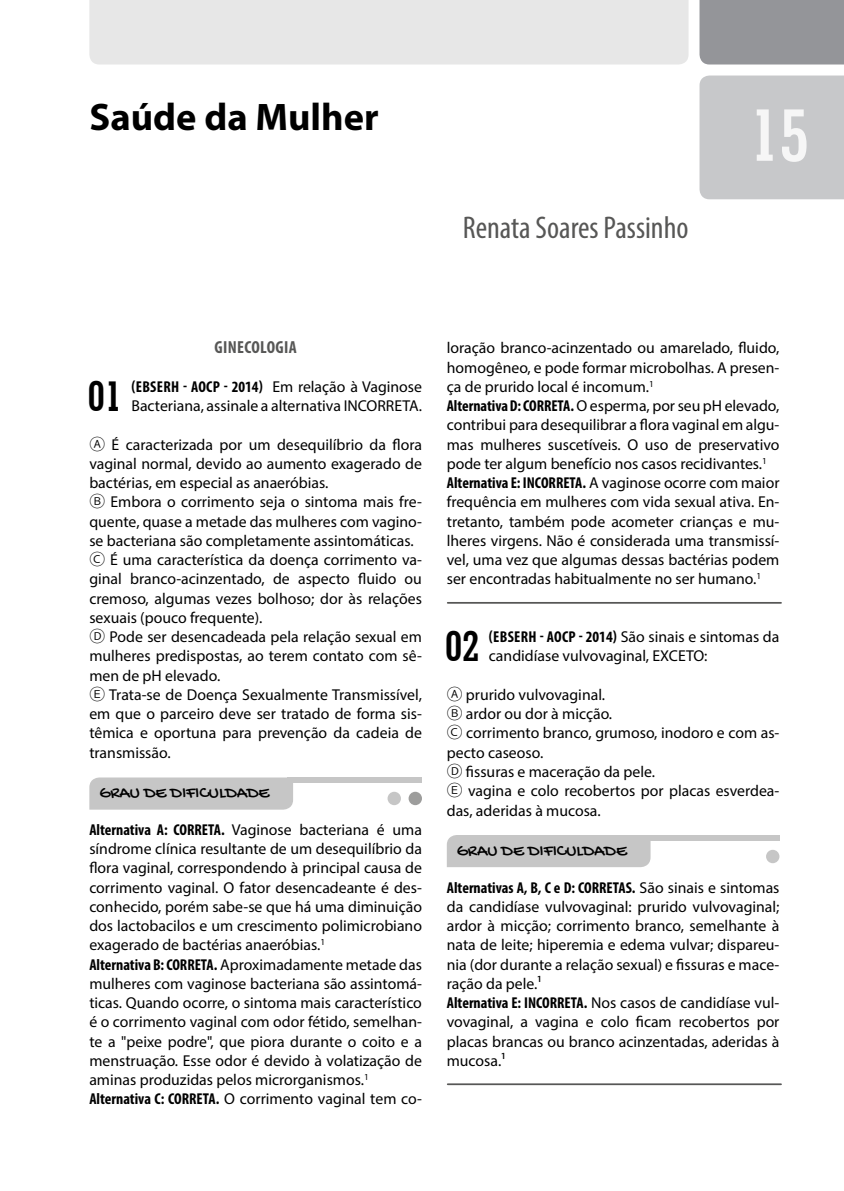
<style>
.page{position:relative;width:844px;height:1191px;background:#fff}
.page>*{position:absolute;margin:0;border:0;box-sizing:border-box;transform-origin:0 0}
.t1{font:700 condensed 77px "Geometric Slab 703 BT";color:#f6f6f6}
.t2{font:700 condensed 43.93px "Geometric Slab 703 BT";color:#000}
.t3{font:700 38.5px "Myriad Pro";color:#000}
.t4{font:condensed 31.5px "Myriad Pro";color:#575756}
.t5{font:17.5px "Gochi Hand";color:#000}
.t6{font:700 condensed 17.5px "Myriad Pro";letter-spacing:.02em;color:#575756}
.t7{font:15.75px/19.2px "Myriad Pro";color:#000}
.s1{font-weight:700;font-stretch:condensed}
.s2{font-family:"Koz Go Pr 6 N"}
</style>
<div class="page">
<div style="left:89px;top:0;width:599px;height:64px;background:#e7e7e7"></div>
<div style="left:699px;top:0;width:144px;height:64px;background:#949599"></div>
<div style="left:699px;top:75px;width:144px;height:124px;background:#c7c8ca"></div>
<div style="left:288px;top:777px;width:134px;height:6px;background:#c6c6c6"></div>
<div style="left:89px;top:777px;width:204px;height:32px;background:#c6c6c6"></div>
<div style="left:408px;top:791px;width:14px;height:14px;background:#9d9d9c;border-radius:50%"></div>
<div style="left:387px;top:791px;width:14px;height:14px;background:#c6c6c6;border-radius:50%"></div>
<hr style="left:447px;top:602px;width:333px;height:1px;background:#575756">
<div style="left:645px;top:835px;width:134px;height:5px;background:#c6c6c6"></div>
<div style="left:446px;top:835px;width:204px;height:32px;background:#c6c6c6"></div>
<div style="left:765px;top:849px;width:14px;height:14px;background:#c6c6c6;border-radius:50%"></div>
<hr style="left:447px;top:1083px;width:333px;height:2px;background:#575756">
<h3 class="t3" style="left:89px;top:92px;width:291px">Saúde da Mulher</h3>
<h3 class="t4" style="left:462px;top:208px;width:227px">Renata Soares Passinho</h3>
<h1 class="t1" style="left:749px;top:86px;width:61px">15</h1>
<p class="t6" style="left:214px;top:336px;width:84px">GINECOLOGIA</p>
<h2 class="t2" style="left:88px;top:369px;width:36px">01</h2>
<p class="t7" style="left:131px;top:377px;width:292px"><span class="s1">(EBSERH - AOCP - 2014)</span> Em relação à Vaginose<br>Bacteriana, assinale a alternativa INCORRETA.</p>
<p class="t7" style="left:89px;top:434px;width:334px"><span class="s2">Ⓐ</span> É caracterizada por um desequilíbrio da flora vaginal normal, devido ao aumento exagerado de bactérias, em especial as anaeróbias.<br><span class="s2">Ⓑ</span> Embora o corrimento seja o sintoma mais fre&shy;quente, quase a metade das mulheres com vagino&shy;se bacteriana são completamente assintomáticas.<br><span class="s2">Ⓒ</span> É uma característica da doença corrimento va&shy;ginal branco-acinzentado, de aspecto fluido ou cremoso, algumas vezes bolhoso; dor às relações sexuais (pouco frequente).<br><span class="s2">Ⓓ</span> Pode ser desencadeada pela relação sexual em mulheres predispostas, ao terem contato com sê&shy;men de pH elevado.<br><span class="s2">Ⓔ</span> Trata-se de Doença Sexualmente Transmissível, em que o parceiro deve ser tratado de forma sis&shy;têmica e oportuna para prevenção da cadeia de transmissão.</p>
<p class="t5" style="left:99px;top:784px;width:172px">GRAU DE DIFICULDADE</p>
<p class="t7" style="left:89px;top:819px;width:334px"><span class="s1">Alternativa A: CORRETA.</span> Vaginose bacteriana é uma síndrome clínica resultante de um desequilíbrio da flora vaginal, correspondendo à principal causa de corrimento vaginal. O fator desencadeante é des&shy;conhecido, porém sabe-se que há uma diminuição dos lactobacilos e um crescimento polimicrobiano exagerado de bactérias anaeróbias.<sup>1<br></sup><span class="s1">Alternativa B: CORRETA.</span> Aproximadamente metade das mulheres com vaginose bacteriana são assintomá&shy;ticas. Quando ocorre, o sintoma mais característico é o corrimento vaginal com odor fétido, semelhan&shy;te a "peixe podre", que piora durante o coito e a menstruação. Esse odor é devido à volatização de aminas produzidas pelos microrganismos.<sup>1<br></sup><span class="s1">Alternativa C: CORRETA.</span> O corrimento vaginal tem co-</p>
<p class="t7" style="left:446px;top:338px;width:334px">loração branco-acinzentado ou amarelado, fluido, homogêneo, e pode formar microbolhas. A presen&shy;ça de prurido local é incomum.<sup>1<br></sup><span class="s1">Alternativa D: CORRETA.</span> O esperma, por seu pH elevado, contribui para desequilibrar a flora vaginal em algu&shy;mas mulheres suscetíveis. O uso de preservativo pode ter algum benefício nos casos recidivantes.<sup>1<br></sup><span class="s1">Alternativa E: INCORRETA.</span> A vaginose ocorre com maior frequência em mulheres com vida sexual ativa. En&shy;tretanto, também pode acometer crianças e mu&shy;lheres virgens. Não é considerada uma transmissí&shy;vel, uma vez que algumas dessas bactérias podem ser encontradas habitualmente no ser humano.<sup>1</sup></p>
<h2 class="t2" style="left:445px;top:619px;width:36px">02</h2>
<p class="t7" style="left:489px;top:627px;width:292px"><span class="s1">(EBSERH - AOCP - 2014)</span> São sinais e sintomas da candidíase vulvovaginal, EXCETO:</p>
<p class="t7" style="left:446px;top:685px;width:334px"><span class="s2">Ⓐ</span> prurido vulvovaginal.<br><span class="s2">Ⓑ</span> ardor ou dor à micção.<br><span class="s2">Ⓒ</span> corrimento branco, grumoso, inodoro e com as&shy;pecto caseoso.<br><span class="s2">Ⓓ</span> fissuras e maceração da pele.<br><span class="s2">Ⓔ</span> vagina e colo recobertos por placas esverdea&shy;das, aderidas à mucosa.</p>
<p class="t5" style="left:456px;top:841px;width:172px">GRAU DE DIFICULDADE</p>
<p class="t7" style="left:446px;top:877px;width:334px"><span class="s1">Alternativas A, B, C e D: CORRETAS.</span> São sinais e sintomas da candidíase vulvovaginal: prurido vulvovaginal; ardor à micção; corrimento branco, semelhante à nata de leite; hiperemia e edema vulvar; dispareu&shy;nia (dor durante a relação sexual) e fissuras e mace&shy;ração da pele.¹<br><span class="s1">Alternativa E: INCORRETA.</span> Nos casos de candidíase vul&shy;vovaginal, a vagina e colo ficam recobertos por placas brancas ou branco acinzentadas, aderidas à mucosa.¹</p>
</div>
